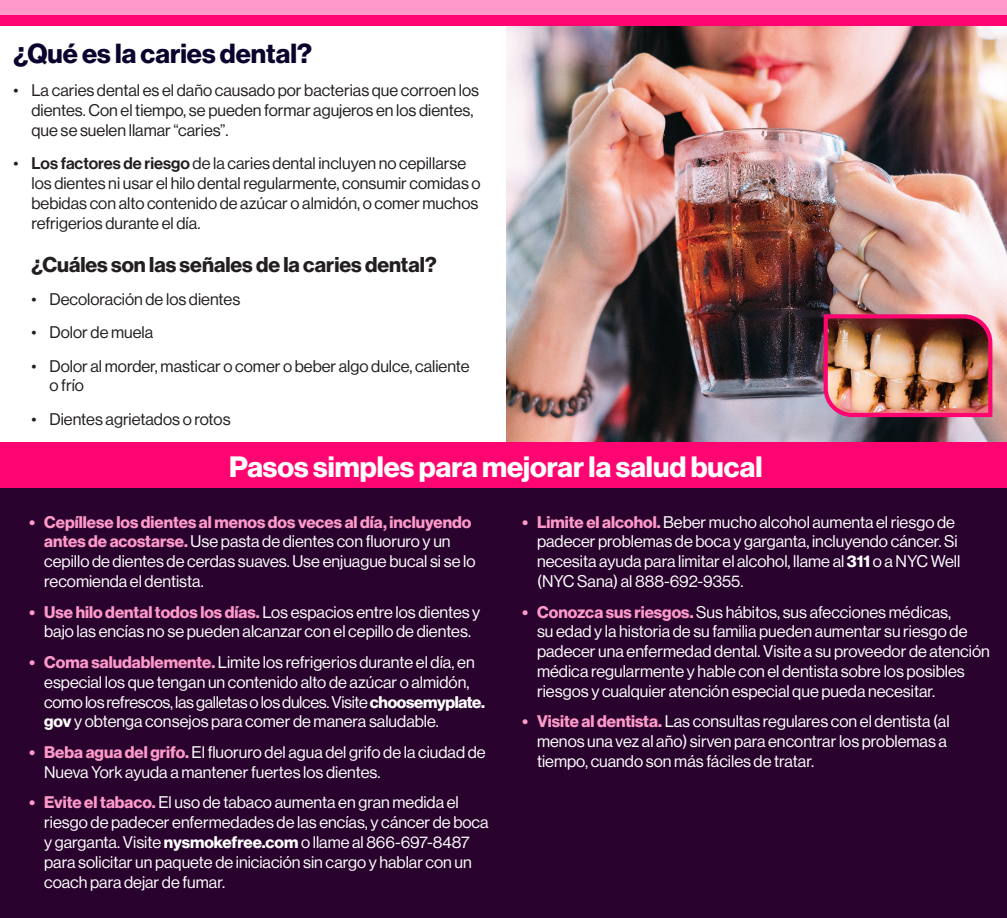
<style>
.page{position:relative;width:1007px;height:918px;background:#fff}
.page>*{position:absolute;margin:0;border:0;box-sizing:border-box;transform-origin:0 0}
.t1{font:700 28.8px "Neue Haas Display";color:#fff}
.t2{font:700 27px "Neue Haas Display";color:#0b032d}
.t3{font:700 21px "Neue Haas Display";color:#231f20}
.t4{font:16.5px/19.8px "Neue Haas Display";color:#fff}
.t5{font:16.5px/19.8px "Neue Haas Display";color:#231f20}
.s1{font-family:"Neue Haas Display Mediu"}
.s2{font-weight:700;color:#ff99ca}
.s3{font-weight:700}
</style>
<div class="page">
<img style="left:507px;top:26px;width:500px;height:417px">
<img style="left:821px;top:312px;width:173px;height:107px">
<div style="left:0;top:488px;width:1007px;height:430px;background:#29032d"></div>
<div style="left:0;top:443px;width:1007px;height:45px;background:#ff0571"></div>
<div style="left:0;top:0;width:1007px;height:26px;background:#ff99ca"></div>
<div style="left:0;top:15px;width:1007px;height:10px;background:#ff0571"></div>
<p class="t2" style="left:14px;top:38px;width:300px">¿Qué es la caries dental?</p>
<p class="t5" style="left:32px;top:81px;width:449px;text-indent:-18px">• La caries dental es el daño causado por bacterias que corroen los dientes. Con el tiempo, se pueden formar agujeros en los dientes, que se suelen llamar “caries”.</p>
<p class="t5" style="left:32px;top:154px;width:450px;text-indent:-18px">• <span class="s1">Los factores de riesgo</span> de la caries dental incluyen no cepillarse los dientes ni usar el hilo dental regularmente, consumir comidas o bebidas con alto contenido de azúcar o almidón, o comer muchos refrigerios durante el día.</p>
<p class="t3" style="left:32px;top:252px;width:407px">¿Cuáles son las señales de la caries dental?</p>
<p class="t5" style="left:32px;top:289px;width:210px">• Decoloración de los dientes</p>
<p class="t5" style="left:32px;top:323px;width:123px">• Dolor de muela</p>
<p class="t5" style="left:50px;top:356px;width:422px;text-indent:-18px">• Dolor al morder, masticar o comer o beber algo dulce, caliente o frío</p>
<p class="t5" style="left:32px;top:409px;width:201px">• Dientes agrietados o rotos</p>
<p class="t1" style="left:229px;top:450px;width:534px">Pasos simples para mejorar la salud bucal</p>
<p class="t4" style="left:44px;top:512px;width:433px;text-indent:-15px"><span class="s2">• Cepíllese los dientes al menos dos veces al día, incluyendo antes de acostarse.</span> Use pasta de dientes con fluoruro y un cepillo de dientes de cerdas suaves. Use enjuague bucal si se lo recomienda el dentista.</p>
<p class="t4" style="left:29px;top:602px;width:453px;text-align:center"><span class="s2">• Use hilo dental todos los días.</span> Los espacios entre los dientes y bajo las encías no se pueden alcanzar con el cepillo de dientes.</p>
<p class="t4" style="left:44px;top:652px;width:442px;text-indent:-15px"><span class="s2">• Coma saludablemente.</span> Limite los refrigerios durante el día, en especial los que tengan un contenido alto de azúcar o almidón, como los refrescos, las galletas o los dulces. Visite <span class="s3">choosemyplate. gov</span> y obtenga consejos para comer de manera saludable.</p>
<p class="t4" style="left:44px;top:742px;width:443px;text-indent:-15px"><span class="s2">• Beba agua del grifo.</span> El fluoruro del agua del grifo de la ciudad de<br>Nueva York ayuda a mantener fuertes los dientes.</p>
<p class="t4" style="left:44px;top:793px;width:446px;text-indent:-15px"><span class="s2">• Evite el tabaco.</span> El uso de tabaco aumenta en gran medida el riesgo de padecer enfermedades de las encías, y cáncer de boca y garganta. Visite <span class="s3">nysmokefree.com</span> o llame al 866-697-8487 para solicitar un paquete de iniciación sin cargo y hablar con un coach para dejar de fumar.</p>
<p class="t4" style="left:537px;top:512px;width:425px;text-indent:-15px"><span class="s2">• Limite el alcohol.</span> Beber mucho alcohol aumenta el riesgo de padecer problemas de boca y garganta, incluyendo cáncer. Si necesita ayuda para limitar el alcohol, llame al <span class="s3">311</span> o a NYC Well (NYC Sana) al 888-692-9355.</p>
<p class="t4" style="left:537px;top:602px;width:454px;text-indent:-15px"><span class="s2">• Conozca sus riesgos.</span> Sus hábitos, sus afecciones médicas,<br>su edad y la historia de su familia pueden aumentar su riesgo de padecer una enfermedad dental. Visite a su proveedor de atención médica regularmente y hable con el dentista sobre los posibles riesgos y cualquier atención especial que pueda necesitar.</p>
<p class="t4" style="left:537px;top:712px;width:414px;text-indent:-15px"><span class="s2">• Visite al dentista.</span> Las consultas regulares con el dentista (al menos una vez al año) sirven para encontrar los problemas a tiempo, cuando son más fáciles de tratar.</p>
</div>
